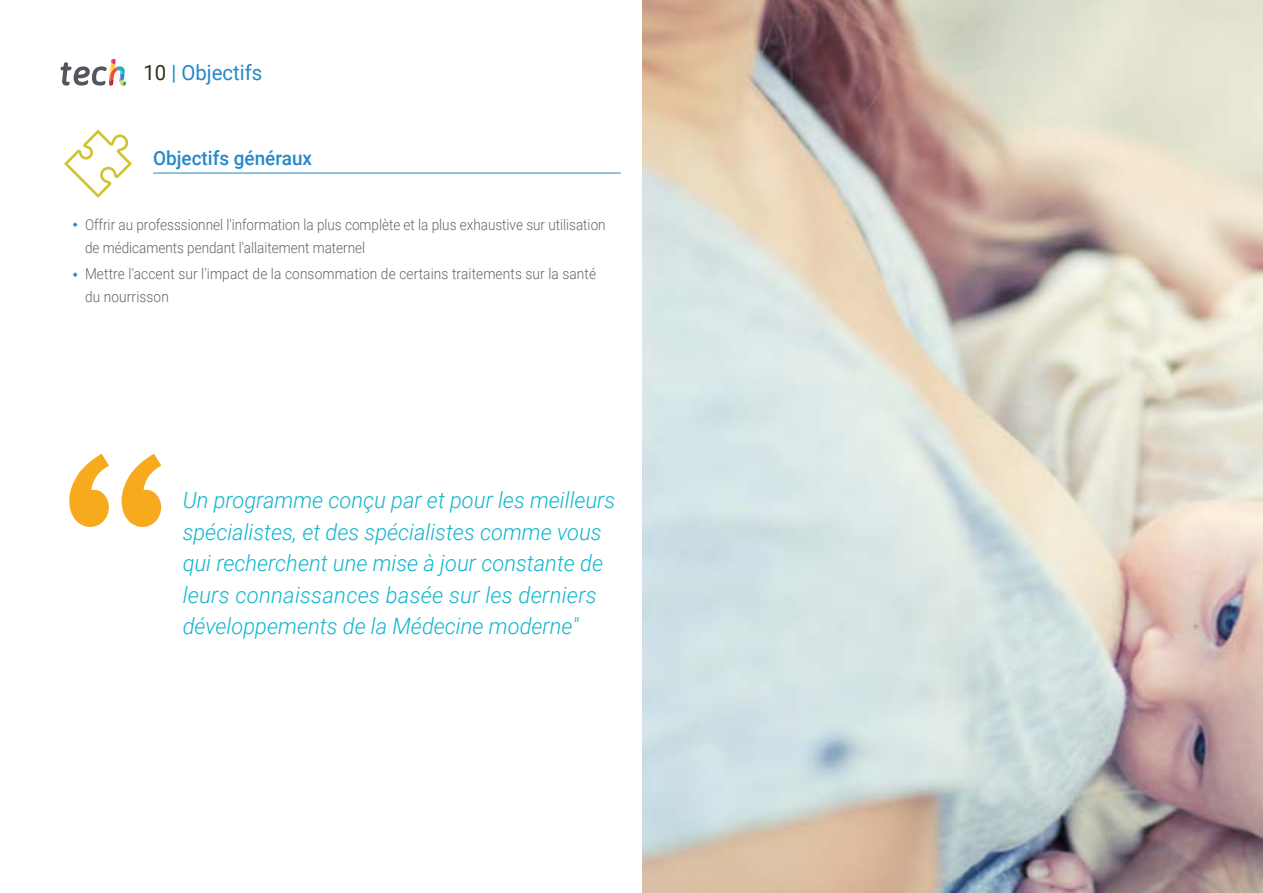
<style>
.page{position:relative;width:1263px;height:893px;background:#fff}
.page>*{position:absolute;margin:0;border:0;box-sizing:border-box;transform-origin:0 0}
.t1{font:italic 300 22.5px/31.5px "Roboto";color:#0fb6cf}
.t2{font:21px "Roboto";color:#2488c9}
.t3{font:500 19.5px "Roboto";color:#2488c9}
.t4{font:300 15px/22.5px "Roboto";color:#61646a;scale:.9 1}
.t5{font:300 15px/22.5px "Roboto";color:#61646a;scale:.91 1}
.s1{color:#312e20}
.s2{color:#2687c9}
</style>
<div class="page">
<hr style="left:153px;top:173px;width:468px;height:1px;background:#2488c9">
<svg style="left:64px;top:130px;width:68px;height:68px"></svg>
<img style="left:642px;top:0;width:621px;height:893px">
<svg style="left:61px;top:59px;width:65px;height:27px"></svg>
<svg style="left:69px;top:454px;width:92px;height:73px"></svg>
<p class="t2" style="left:144px;top:57px;width:120px"><span class="s1">10</span> <span class="s2">|</span> Objectifs</p>
<p class="t3" style="left:153px;top:144px;width:160px">Objectifs généraux</p>
<p class="t4" style="left:85px;top:213px;width:580px">Offrir au professsionnel l'information la plus complète et la plus exhaustive sur utilisation de médicaments pendant l'allaitement maternel</p>
<p class="t5" style="left:85px;top:262px;width:563px">Mettre l'accent sur l'impact de la consommation de certains traitements sur la santé du nourrisson</p>
<p class="t1" style="left:183px;top:484px;width:434px">Un programme conçu par et pour les meilleurs spécialistes, et des spécialistes comme vous qui recherchent une mise à jour constante de leurs connaissances basée sur les derniers développements de la Médecine moderne"</p>
</div>
